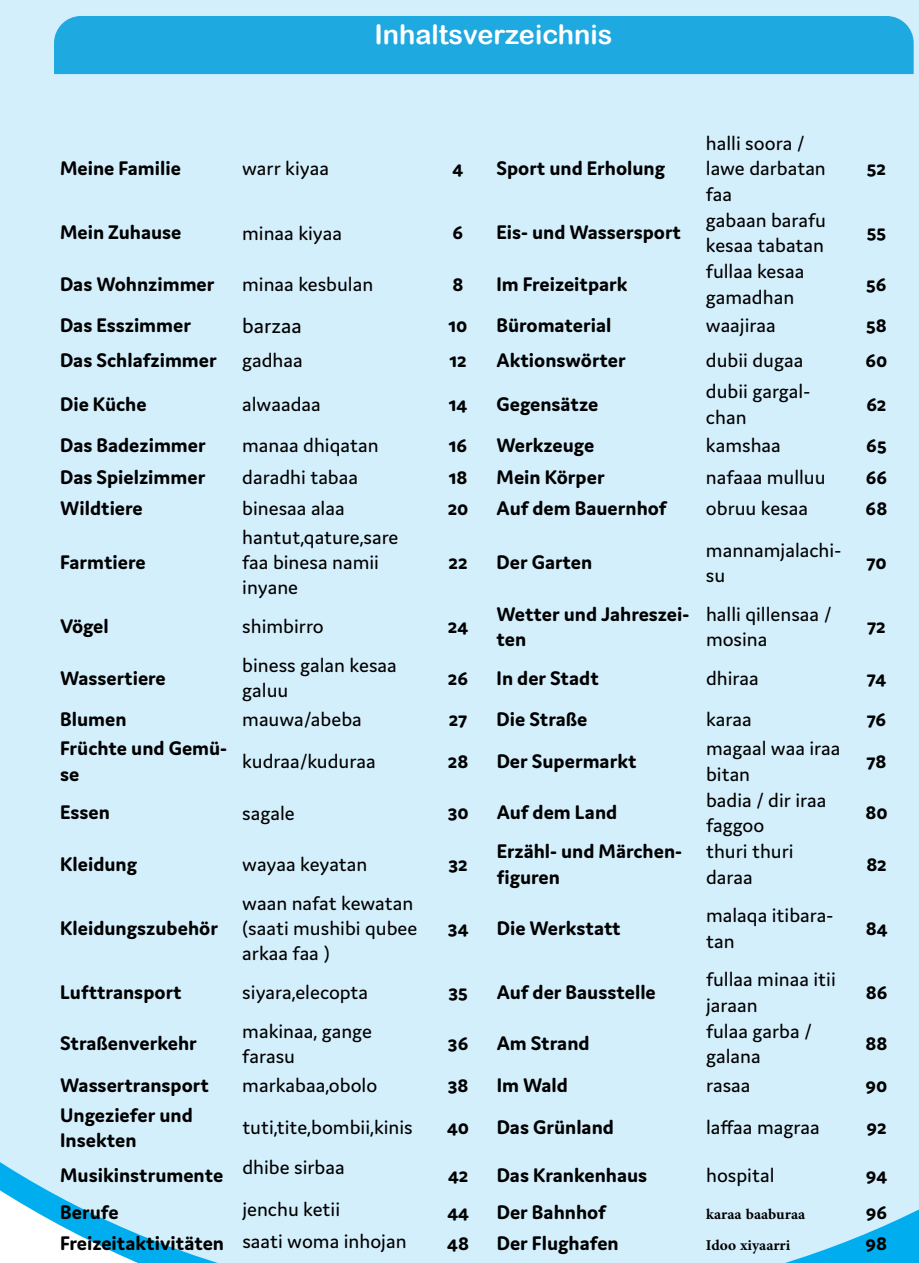
<style>
.page{position:relative;width:919px;height:1263px;background:#fff}
.page>*{position:absolute;margin:0;border:0;box-sizing:border-box;transform-origin:0 0}
.t1{font:27px "Arial Rounded MT Bold";color:#fff}
.t2{font:22.5px "Domus";color:#000}
.t3{font:700 21px/25.2px "Domus";color:#000}
.t4{font:21px/25.2px "Domus";color:#000}
.t5{font:700 21px "Adobe Arabic";color:#000}
.s1{font-weight:400}
</style>
<div class="page">
<div style="left:0;top:0;width:918px;height:1263px;background:#d4effc"></div>
<div style="left:54px;top:16px;width:859px;height:58px;background:#1fa9e1"></div>
<p class="t1" style="left:374px;top:18px;width:239px">Inhaltsverzeichnis</p>
<p class="t3" style="left:60px;top:156px;width:122px">Meine Familie</p>
<p class="t4" style="left:242px;top:156px;width:88px">warr kiyaa</p>
<p class="t3" style="left:452px;top:156px;width:12px">4</p>
<p class="t3" style="left:496px;top:156px;width:170px">Sport und Erholung</p>
<p class="t4" style="left:705px;top:131px;width:121px">halli soora / lawe darbatan faa</p>
<p class="t3" style="left:866px;top:156px;width:21px">52</p>
<p class="t3" style="left:60px;top:220px;width:123px">Mein Zuhause</p>
<p class="t4" style="left:242px;top:220px;width:101px">minaa kiyaa</p>
<p class="t3" style="left:452px;top:220px;width:12px">6</p>
<p class="t3" style="left:496px;top:220px;width:186px">Eis- und Wassersport</p>
<p class="t4" style="left:705px;top:207px;width:122px">gabaan barafu kesaa tabatan</p>
<p class="t3" style="left:866px;top:220px;width:21px">55</p>
<p class="t3" style="left:60px;top:271px;width:156px">Das Wohnzimmer</p>
<p class="t4" style="left:242px;top:271px;width:133px">minaa kesbulan</p>
<p class="t3" style="left:452px;top:271px;width:13px">8</p>
<p class="t3" style="left:496px;top:271px;width:132px">Im Freizeitpark</p>
<p class="t4" style="left:705px;top:259px;width:100px">fullaa kesaa gamadhan</p>
<p class="t3" style="left:866px;top:271px;width:22px">56</p>
<p class="t3" style="left:60px;top:313px;width:132px">Das Esszimmer</p>
<p class="t2" style="left:242px;top:313px;width:61px">barzaa</p>
<p class="t3" style="left:448px;top:313px;width:20px">10</p>
<p class="t3" style="left:496px;top:313px;width:116px">Büromaterial</p>
<p class="t4" style="left:705px;top:313px;width:71px">waajiraa</p>
<p class="t3" style="left:866px;top:313px;width:22px">58</p>
<p class="t3" style="left:60px;top:347px;width:244px">Das Schlafzimmer <span class="s1">gadhaa</span></p>
<p class="t3" style="left:449px;top:347px;width:19px">12</p>
<p class="t3" style="left:496px;top:347px;width:130px">Aktionswörter</p>
<p class="t4" style="left:705px;top:347px;width:99px">dubii dugaa</p>
<p class="t3" style="left:865px;top:347px;width:23px">60</p>
<p class="t3" style="left:60px;top:391px;width:88px">Die Küche</p>
<p class="t4" style="left:242px;top:391px;width:80px">alwaadaa</p>
<p class="t3" style="left:449px;top:391px;width:20px">14</p>
<p class="t3" style="left:496px;top:391px;width:103px">Gegensätze</p>
<p class="t4" style="left:706px;top:379px;width:106px">dubii gargal&shy;chan</p>
<p class="t3" style="left:866px;top:391px;width:22px">62</p>
<p class="t3" style="left:60px;top:433px;width:147px">Das Badezimmer</p>
<p class="t4" style="left:242px;top:433px;width:138px">manaa dhiqatan</p>
<p class="t3" style="left:449px;top:433px;width:20px">16</p>
<p class="t3" style="left:496px;top:433px;width:99px">Werkzeuge</p>
<p class="t4" style="left:706px;top:433px;width:76px">kamshaa</p>
<p class="t3" style="left:866px;top:433px;width:22px">65</p>
<p class="t3" style="left:60px;top:464px;width:146px">Das Spielzimmer</p>
<p class="t4" style="left:242px;top:464px;width:117px">daradhi tabaa</p>
<p class="t3" style="left:448px;top:464px;width:20px">18</p>
<p class="t3" style="left:496px;top:464px;width:109px">Mein Körper</p>
<p class="t4" style="left:706px;top:464px;width:121px">nafaaa mulluu</p>
<p class="t3" style="left:865px;top:464px;width:23px">66</p>
<p class="t3" style="left:60px;top:495px;width:84px">Wildtiere</p>
<p class="t4" style="left:242px;top:495px;width:104px">binesaa alaa</p>
<p class="t3" style="left:447px;top:495px;width:22px">20</p>
<p class="t3" style="left:496px;top:495px;width:171px">Auf dem Bauernhof</p>
<p class="t4" style="left:706px;top:495px;width:104px">obruu kesaa</p>
<p class="t3" style="left:865px;top:495px;width:23px">68</p>
<p class="t3" style="left:60px;top:549px;width:87px">Farmtiere</p>
<p class="t4" style="left:242px;top:524px;width:158px">hantut,qature,sare faa binesa namii inyane</p>
<p class="t4" style="left:706px;top:537px;width:137px">mannamjalachi&shy;su</p>
<p class="t3" style="left:448px;top:549px;width:21px">22</p>
<p class="t3" style="left:496px;top:549px;width:97px">Der Garten</p>
<p class="t3" style="left:866px;top:549px;width:22px">70</p>
<p class="t3" style="left:60px;top:613px;width:50px">Vögel</p>
<p class="t4" style="left:242px;top:614px;width:83px">shimbirro</p>
<p class="t3" style="left:448px;top:613px;width:22px">24</p>
<p class="t3" style="left:496px;top:601px;width:194px">Wetter und Jahreszei&shy;ten</p>
<p class="t4" style="left:706px;top:601px;width:127px">halli qillensaa / mosina</p>
<p class="t3" style="left:867px;top:613px;width:20px">72</p>
<p class="t3" style="left:60px;top:665px;width:107px">Wassertiere</p>
<p class="t4" style="left:242px;top:652px;width:156px">biness galan kesaa galuu</p>
<p class="t3" style="left:448px;top:665px;width:22px">26</p>
<p class="t3" style="left:496px;top:665px;width:104px">In der Stadt</p>
<p class="t4" style="left:706px;top:665px;width:54px">dhiraa</p>
<p class="t3" style="left:866px;top:665px;width:21px">74</p>
<p class="t3" style="left:60px;top:707px;width:68px">Blumen</p>
<p class="t4" style="left:242px;top:707px;width:121px">mauwa/abeba</p>
<p class="t3" style="left:449px;top:707px;width:20px">27</p>
<p class="t3" style="left:496px;top:707px;width:92px">Die Straße</p>
<p class="t4" style="left:706px;top:707px;width:47px">karaa</p>
<p class="t3" style="left:866px;top:707px;width:21px">76</p>
<p class="t3" style="left:60px;top:736px;width:168px">Früchte und Gemü&shy;se</p>
<p class="t4" style="left:706px;top:736px;width:136px">magaal waa iraa bitan</p>
<p class="t4" style="left:242px;top:748px;width:135px">kudraa/kuduraa</p>
<p class="t3" style="left:448px;top:748px;width:22px">28</p>
<p class="t3" style="left:496px;top:748px;width:141px">Der Supermarkt</p>
<p class="t3" style="left:866px;top:748px;width:21px">78</p>
<p class="t3" style="left:60px;top:800px;width:51px">Essen</p>
<p class="t4" style="left:242px;top:800px;width:54px">sagale</p>
<p class="t3" style="left:447px;top:800px;width:22px">30</p>
<p class="t3" style="left:496px;top:800px;width:122px">Auf dem Land</p>
<p class="t4" style="left:706px;top:787px;width:122px">badia / dir iraa faggoo</p>
<p class="t3" style="left:60px;top:851px;width:78px">Kleidung</p>
<p class="t4" style="left:242px;top:851px;width:127px">wayaa keyatan</p>
<p class="t3" style="left:448px;top:851px;width:21px">32</p>
<p class="t3" style="left:496px;top:838px;width:187px">Erzähl- und Märchen&shy;figuren</p>
<p class="t4" style="left:706px;top:839px;width:89px">thuri thuri daraa</p>
<p class="t3" style="left:60px;top:915px;width:159px">Kleidungszubehör</p>
<p class="t4" style="left:242px;top:890px;width:177px">waan nafat kewatan (saati mushibi qubee arkaa faa )</p>
<p class="t3" style="left:448px;top:915px;width:22px">34</p>
<p class="t3" style="left:496px;top:915px;width:126px">Die Werkstatt</p>
<p class="t3" style="left:60px;top:979px;width:123px">Lufttransport</p>
<p class="t4" style="left:242px;top:979px;width:127px">siyara,elecopta</p>
<p class="t3" style="left:448px;top:979px;width:21px">35</p>
<p class="t3" style="left:496px;top:979px;width:161px">Auf der Bausstelle</p>
<p class="t3" style="left:60px;top:1031px;width:138px">Straßenverkehr</p>
<p class="t4" style="left:242px;top:1018px;width:131px">makinaa, gange farasu</p>
<p class="t3" style="left:448px;top:1031px;width:22px">36</p>
<p class="t3" style="left:496px;top:1031px;width:94px">Am Strand</p>
<p class="t4" style="left:706px;top:903px;width:129px">malaqa itibara&shy;tan</p>
<p class="t4" style="left:706px;top:967px;width:131px">fullaa minaa itii jaraan</p>
<p class="t4" style="left:706px;top:1018px;width:107px">fulaa garba / galana</p>
<p class="t3" style="left:865px;top:800px;width:24px">80</p>
<p class="t3" style="left:866px;top:851px;width:22px">82</p>
<p class="t3" style="left:865px;top:915px;width:23px">84</p>
<p class="t3" style="left:865px;top:979px;width:23px">86</p>
<p class="t3" style="left:865px;top:1031px;width:24px">88</p>
<p class="t3" style="left:60px;top:1072px;width:150px">Wassertransport</p>
<p class="t4" style="left:242px;top:1072px;width:136px">markabaa,obolo</p>
<p class="t3" style="left:448px;top:1072px;width:22px">38</p>
<p class="t3" style="left:496px;top:1072px;width:73px">Im Wald</p>
<p class="t4" style="left:706px;top:1072px;width:46px">rasaa</p>
<p class="t3" style="left:865px;top:1072px;width:23px">90</p>
<p class="t3" style="left:60px;top:1102px;width:134px">Ungeziefer und<br>Insekten</p>
<p class="t4" style="left:242px;top:1114px;width:172px">tuti,tite,bombii,kinis</p>
<p class="t3" style="left:447px;top:1114px;width:23px">40</p>
<p class="t3" style="left:496px;top:1114px;width:119px">Das Grünland</p>
<p class="t4" style="left:706px;top:1114px;width:115px">laffaa magraa</p>
<p class="t3" style="left:866px;top:1114px;width:22px">92</p>
<p class="t3" style="left:60px;top:1162px;width:286px">Musikinstrumente <sup>dhibe</sup> <sup>sirbaa</sup></p>
<p class="t3" style="left:448px;top:1162px;width:22px">42</p>
<p class="t3" style="left:496px;top:1162px;width:152px">Das Krankenhaus</p>
<p class="t4" style="left:706px;top:1162px;width:70px">hospital</p>
<p class="t3" style="left:865px;top:1162px;width:23px">94</p>
<p class="t3" style="left:60px;top:1199px;width:60px">Berufe</p>
<p class="t4" style="left:242px;top:1197px;width:99px">jenchu ketii</p>
<p class="t3" style="left:447px;top:1199px;width:23px">44</p>
<p class="t3" style="left:496px;top:1199px;width:111px">Der Bahnhof</p>
<p class="t5" style="left:706px;top:1199px;width:101px">karaa baaburaa</p>
<p class="t3" style="left:865px;top:1199px;width:23px">96</p>
<p class="t3" style="left:60px;top:1231px;width:348px">Freizeitaktivitäten <span class="s1">saati woma inhojan</span></p>
<p class="t3" style="left:447px;top:1231px;width:23px">48</p>
<p class="t3" style="left:496px;top:1231px;width:123px">Der Flughafen</p>
<p class="t5" style="left:705px;top:1231px;width:86px">Idoo xiyaarri</p>
<p class="t3" style="left:865px;top:1231px;width:23px">98</p>
</div>
